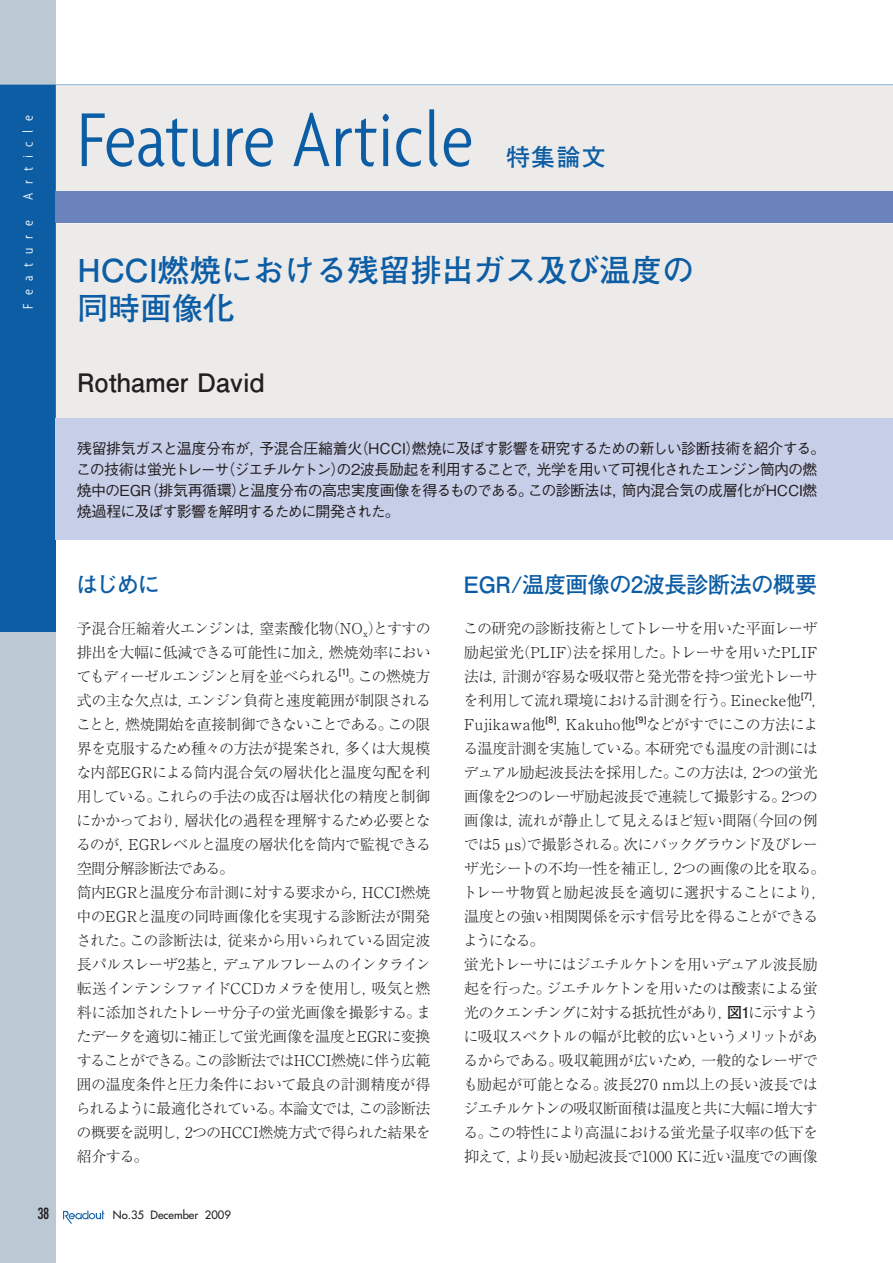
<style>
.page{position:relative;width:893px;height:1263px;background:#fff}
.page>*{position:absolute;margin:0;border:0;box-sizing:border-box;transform-origin:0 0}
.t1{font:300 condensed 82.5px "Agenda";color:#0d5da5}
.t2{font:31.5px/37.7px "Futo Go B101 Pro Bold 90 pv RKSJ H";color:#0d5da5}
.t3{font:25.5px "Futo Go B101 Pro Bold 90 pv RKSJ H";color:#231f20}
.t4{font:24px "Futo Go B101 Pro Bold 90 pv RKSJ H";color:#0d5da5}
.t5{font:22.5px "Futo Go B101 Pro Bold 90 pv RKSJ H";letter-spacing:-.035em;color:#0d5da5}
.t6{font:15px/24px "Ryumin Pro Light 90 pv RKSJ H";letter-spacing:-.04em;color:#231f20;text-align:justify}
.t7{font:15px/21px "Gothic BBB Pro Medium 90 pv RKSJ H";letter-spacing:-.05em;color:#231f20}
.t8{font:15px "Ryumin Pro Light 90 pv RKSJ H";letter-spacing:.04em;color:#231f20}
.t9{font:300 condensed 15px "Agenda";letter-spacing:.58em;color:#fff}
.t10{font:condensed 15px "Futura";color:#231f20}
.t11{font:11.25px "Futura";color:#231f20}
.t12{font:8.7px "Futo Go B101 Pro Bold 90 pv RKSJ H";color:#231f20}
.s1{font-family:"Futo Go B101 Pro Bold 90 pv RKSJ H"}
</style>
<div class="page">
<div style="left:0;top:0;width:56px;height:1263px;background:#bcc8d4"></div>
<div style="left:0;top:85px;width:56px;height:547px;background:#0d5da5"></div>
<svg style="left:63px;top:1211px;width:41px;height:13px"></svg>
<div style="left:56px;top:85px;width:836px;height:334px;background:#ecebe9"></div>
<div style="left:56px;top:191px;width:836px;height:32px;background:#6a83bd"></div>
<div style="left:56px;top:419px;width:836px;height:121px;background:#c7cee8"></div>
<p class="t9" style="left:23px;top:200px;width:87px;rotate:-90deg">Article</p>
<p class="t9" style="left:23px;top:309px;width:90px;rotate:-90deg">Feature</p>
<h1 class="t1" style="left:77px;top:113px;width:398px">Feature Article</h1>
<h3 class="t4" style="left:506px;top:148px;width:101px">特集論文</h3>
<h2 class="t2" style="left:77px;top:256px;width:618px">HCCI燃焼における残留排出ガス及び温度の同時画像化</h2>
<h3 class="t3" style="left:77px;top:373px;width:189px">Rothamer David</h3>
<p class="t7" style="left:76px;top:440px;width:751px">残留排気ガスと温度分布が，予混合圧縮着火（HCCI）燃焼に及ぼす影響を研究するための新しい診断技術を紹介する。この技術は蛍光トレーサ（ジエチルケトン）の2波長励起を利用することで，光学を用いて可視化されたエンジン筒内の燃焼中のEGR（排気再循環）と温度分布の高忠実度画像を得るものである。この診断法は，筒内混合気の成層化がHCCI燃焼過程に及ぼす影響を解明するために開発された。</p>
<h3 class="t5" style="left:76px;top:576px;width:85px">はじめに</h3>
<p class="t6" style="left:76px;top:619px;width:356px">予混合圧縮着火エンジンは，窒素酸化物（NO<sub>x</sub>）とすすの排出を大幅に低減できる可能性に加え，燃焼効率においてもディーゼルエンジンと肩を並べられる</p>
<p class="t12" style="left:339px;top:668px;width:11px">[1]</p>
<p class="t6" style="left:76px;top:667px;width:357px;text-align:left;text-indent:272px">。この燃焼方式の主な欠点は，エンジン負荷と速度範囲が制限されることと，燃焼開始を直接制御できないことである。この限界を克服するため種々の方法が提案され，多くは大規模な内部EGRによる筒内混合気の層状化と温度勾配を利用している。これらの手法の成否は層状化の精度と制御にかかっており，層状化の過程を理解するため必要となるのが，EGRレベルと温度の層状化を筒内で監視できる空間分解診断法である。<br>筒内EGRと温度分布計測に対する要求から，HCCI燃焼中のEGRと温度の同時画像化を実現する診断法が開発された。この診断法は，従来から用いられている固定波長パルスレーザ2基と，デュアルフレームのインタライン転送インテンシファイドCCDカメラを使用し，吸気と燃料に添加されたトレーサ分子の蛍光画像を撮影する。またデータを適切に補正して蛍光画像を温度とEGRに変換することができる。この診断法ではHCCI燃焼に伴う広範囲の温度条件と圧力条件において最良の計測精度が得られるように最適化されている。本論文では，この診断法の概要を説明し，2つのHCCI燃焼方式で得られた結果を紹介する。</p>
<h3 class="t5" style="left:463px;top:576px;width:355px">EGR/温度画像の2波長診断法の概要</h3>
<p class="t6" style="left:463px;top:619px;width:356px">この研究の診断技術としてトレーサを用いた平面レーザ励起蛍光（PLIF）法を採用した。トレーサを用いたPLIF法は，計測が容易な吸収帯と発光帯を持つ蛍光トレーサを利用して流れ環境における計測を行う。Einecke他</p>
<p class="t12" style="left:801px;top:692px;width:12px">[7]</p>
<p class="t6" style="left:811px;top:691px;width:16px">，</p>
<p class="t8" style="left:464px;top:719px;width:83px">Fujikawa他</p>
<p class="t12" style="left:545px;top:716px;width:12px">[8]</p>
<p class="t8" style="left:556px;top:719px;width:81px">，Kakuho他</p>
<p class="t12" style="left:635px;top:716px;width:12px">[9]</p>
<p class="t6" style="left:462px;top:715px;width:365px;text-align:left;text-indent:183px">などがすでにこの方法による温度計測を実施している。本研究でも温度の計測にはデュアル励起波長法を採用した。この方法は，2つの蛍光画像を2つのレーザ励起波長で連続して撮影する。2つの画像は，流れが静止して見えるほど短い間隔（今回の例では5 µs）で撮影される。次にバックグラウンド及びレーザ光シートの不均一性を補正し，2つの画像の比を取る。トレーサ物質と励起波長を適切に選択することにより，温度との強い相関関係を示す信号比を得ることができるようになる。<br>蛍光トレーサにはジエチルケトンを用いデュアル波長励起を行った。ジエチルケトンを用いたのは酸素による蛍光のクエンチングに対する抵抗性があり，<span class="s1">図1</span>に示すように吸収スペクトルの幅が比較的広いというメリットがあるからである。吸収範囲が広いため，一般的なレーザでも励起が可能となる。波長270 nm以上の長い波長ではジエチルケトンの吸収断面積は温度と共に大幅に増大する。この特性により高温における蛍光量子収率の低下を抑えて，より長い励起波長で1000 Kに近い温度での画像</p>
<p class="t10" style="left:37px;top:1207px;width:14px">38</p>
<p class="t11" style="left:113px;top:1209px;width:119px">No.35 December 2009</p>
</div>
